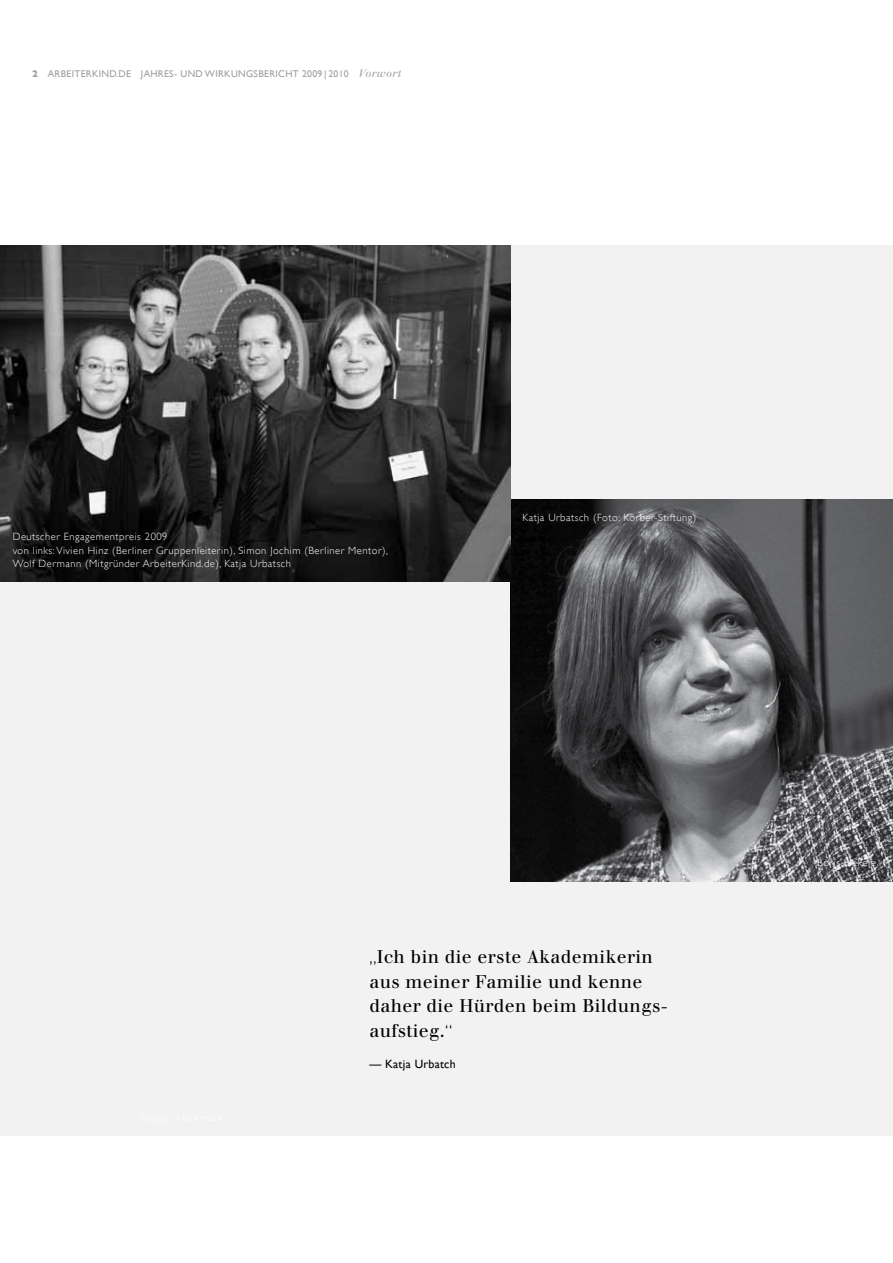
<style>
.page{position:relative;width:893px;height:1263px;background:#fff}
.page>*{position:absolute;margin:0;border:0;box-sizing:border-box;transform-origin:0 0}
.t1{font:18px/24.8px "Walbaum";letter-spacing:.02em;color:#000}
.t2{font:12px "Gill Sans";letter-spacing:.02em;color:#000}
.t3{font:300 10.5px/13.5px "Gill Sans";letter-spacing:.05em;color:#fff}
.t4{font:9.75px "Gill Sans";letter-spacing:.03em;color:#9c9e9f}
.s1{font-weight:700}
.s2{font-family:"Walbaum";font-style:italic;font-size:10.5px}
.s3{font-family:"Gill Sans";font-weight:300}
</style>
<div class="page">
<div style="left:0;top:245px;width:893px;height:890px;background:#f2f2f3"></div>
<img style="left:510px;top:500px;width:383px;height:381px">
<img style="left:0;top:245px;width:510px;height:337px">
<p class="t4" style="left:32px;top:68px;width:23px"><span class="s1">2</span> ARBEITERKIND</p>
<p class="t4" style="left:116px;top:68px;width:10px">.DE</p>
<p class="t4" style="left:141px;top:68px;width:7px">JAHRES</p>
<p class="t4" style="left:174px;top:68px;width:10px">- UND</p>
<p class="t4" style="left:205px;top:68px;width:60px">WIRKUNGSBERICHT</p>
<p class="t4" style="left:302px;top:68px;width:101px">2009 | 2010 <span class="s2">Vorwort</span></p>
<p class="t3" style="left:13px;top:530px;width:377px">Deutscher Engagementpreis 2009<br>von links: Vivien Hinz (Berliner Gruppenleiterin), Simon Jochim (Berliner Mentor),<br>Wolf Dermann (Mitgründer ArbeiterKind.de), Katja Urbatsch</p>
<p class="t3" style="left:523px;top:510px;width:175px">Katja Urbatsch (Foto: Körber-Stiftung)</p>
<h1 class="t1" style="left:369px;top:944px;width:300px"><span class="s3">„</span>Ich bin die erste Akademikerin aus meiner Familie und kenne daher die Hürden beim Bildungs&shy;aufstieg.<span class="s3">“</span></h1>
<p class="t2" style="left:369px;top:1056px;width:88px">— KATJA URBATCH</p>
<p class="t3" style="left:817px;top:855px;width:60px">Boris Hekele</p>
</div>
